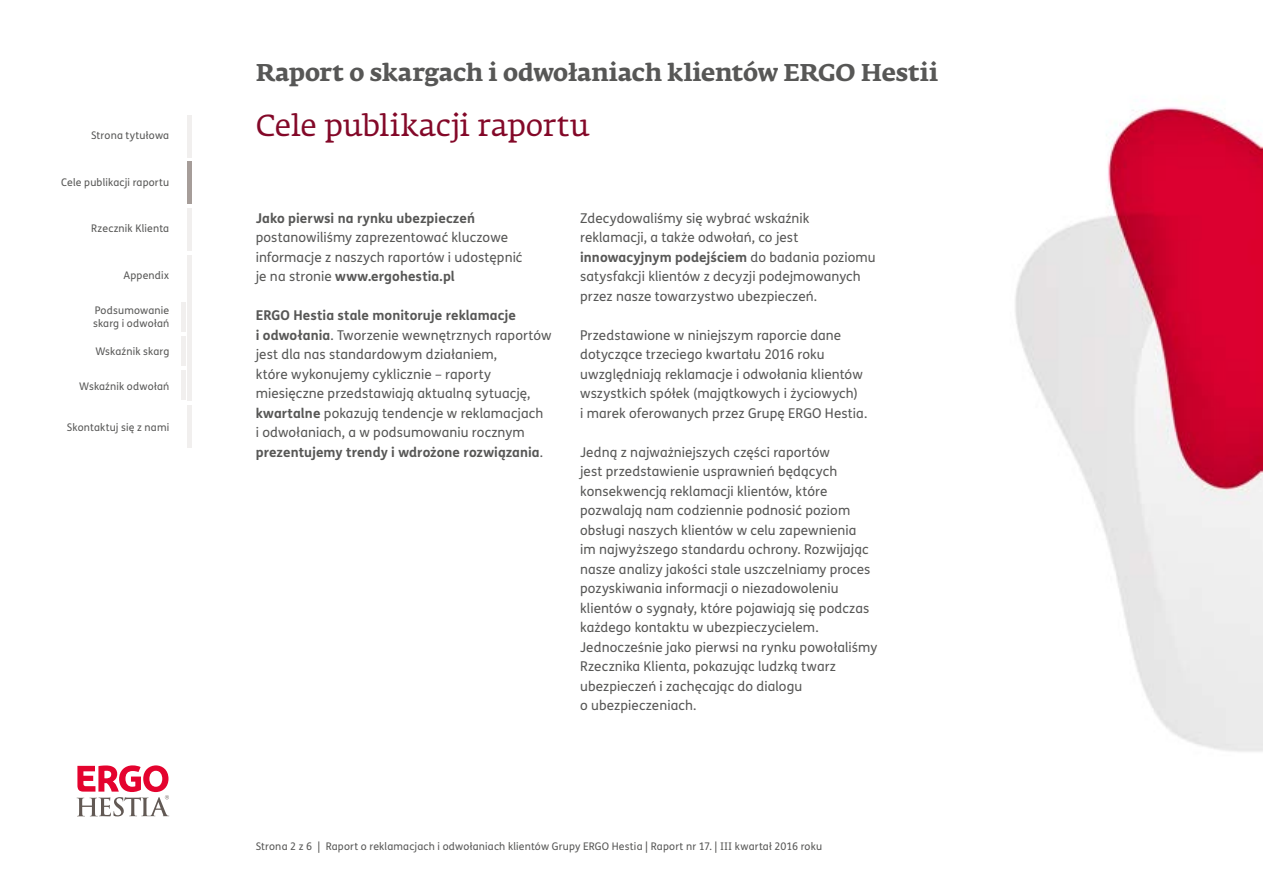
<style>
.page{position:relative;width:1263px;height:893px;background:#fff}
.page>*{position:absolute;margin:0;border:0;box-sizing:border-box;transform-origin:0 0}
.t1{font:30px "Fedra Serif A Pro";color:#830828}
.t2{font:700 24px "Fedra Serif A Pro";color:#575756}
.t3{font:13.5px/19.5px "FS Me";letter-spacing:.005em;color:#575756}
.t4{font:700 13.5px "FS Me";letter-spacing:.005em;color:#575756}
.t5{font:10.5px/13.5px "FS Me";letter-spacing:.015em;color:#575756}
.s1{font-weight:700}
</style>
<div class="page">
<svg style="left:77px;top:765px;width:92px;height:51px"></svg>
<hr style="left:188px;top:115px;width:4px;height:42px;background:#f1efee">
<hr style="left:188px;top:208px;width:4px;height:43px;background:#f1efee">
<hr style="left:188px;top:255px;width:4px;height:145px;background:#f1efee">
<hr style="left:182px;top:336px;width:4px;height:30px;background:#f1efee">
<hr style="left:182px;top:302px;width:4px;height:30px;background:#f1efee">
<hr style="left:182px;top:370px;width:4px;height:30px;background:#f1efee">
<hr style="left:188px;top:406px;width:4px;height:42px;background:#f1efee">
<hr style="left:188px;top:162px;width:4px;height:42px;background:#a69d99">
<img style="left:1015px;top:107px;width:248px;height:645px">
<p class="t5" style="left:91px;top:128px;width:80px">Strona tytułowa</p>
<p class="t5" style="left:61px;top:175px;width:110px">Cele publikacji raportu</p>
<p class="t5" style="left:91px;top:222px;width:80px">Rzecznik Klienta</p>
<p class="t5" style="left:123px;top:269px;width:47px">Appendix</p>
<p class="t5" style="left:93px;top:303px;width:78px">Podsumowanie skarg i odwołań</p>
<p class="t5" style="left:95px;top:345px;width:75px">Wskaźnik skarg</p>
<p class="t5" style="left:79px;top:379px;width:92px">Wskaźnik odwołań</p>
<p class="t5" style="left:67px;top:420px;width:104px">Skontaktuj się z nami</p>
<h2 class="t2" style="left:256px;top:58px;width:684px">Raport o skargach i odwołaniach klientów ERGO Hestii</h2>
<h1 class="t1" style="left:256px;top:108px;width:335px">Cele publikacji raportu</h1>
<p class="t4" style="left:256px;top:207px;width:221px">Jako pierwsi na rynku ubezpieczeń</p>
<p class="t3" style="left:256px;top:227px;width:268px">postanowiliśmy zaprezentować kluczowe informacje z naszych raportów i udostępnić je na stronie <span class="s1">www.ergohestia.pl</span></p>
<p class="t3" style="left:256px;top:305px;width:297px"><span class="s1">ERGO Hestia stale monitoruje reklamacje<br>i odwołania</span>. Tworzenie wewnętrznych raportów jest dla nas standardowym działaniem,<br>które wykonujemy cyklicznie – raporty miesięczne przedstawiają aktualną sytuację, <span class="s1">kwartalne</span> pokazują tendencje w reklamacjach<br>i odwołaniach, a w podsumowaniu rocznym <span class="s1">prezentujemy trendy i wdrożone rozwiązania</span>.</p>
<p class="t3" style="left:580px;top:208px;width:297px">Zdecydowaliśmy się wybrać wskaźnik reklamacji, a także odwołań, co jest <span class="s1">innowacyjnym podejściem</span> do badania poziomu satysfakcji klientów z decyzji podejmowanych przez nasze towarzystwo ubezpieczeń.</p>
<p class="t3" style="left:580px;top:325px;width:289px">Przedstawione w niniejszym raporcie dane dotyczące trzeciego kwartału 2016 roku uwzględniają reklamacje i odwołania klientów wszystkich spółek (majątkowych i życiowych)<br>i marek oferowanych przez Grupę ERGO Hestia.</p>
<p class="t3" style="left:580px;top:442px;width:299px">Jedną z najważniejszych części raportów<br>jest przedstawienie usprawnień będących konsekwencją reklamacji klientów, które pozwalają nam codziennie podnosić poziom obsługi naszych klientów w celu zapewnienia<br>im najwyższego standardu ochrony. Rozwijając nasze analizy jakości stale uszczelniamy proces pozyskiwania informacji o niezadowoleniu klientów o sygnały, które pojawiają się podczas każdego kontaktu w ubezpieczycielem.<br>Jednocześnie jako pierwsi na rynku powołaliśmy Rzecznika Klienta, pokazując ludzką twarz ubezpieczeń i zachęcając do dialogu<br>o ubezpieczeniach.</p>
<p class="t5" style="left:256px;top:840px;width:568px">Strona 2 z 6 | Raport o reklamacjach i odwołaniach klientów Grupy ERGO Hestia | Raport nr 17. | III kwartał 2016 roku</p>
</div>
